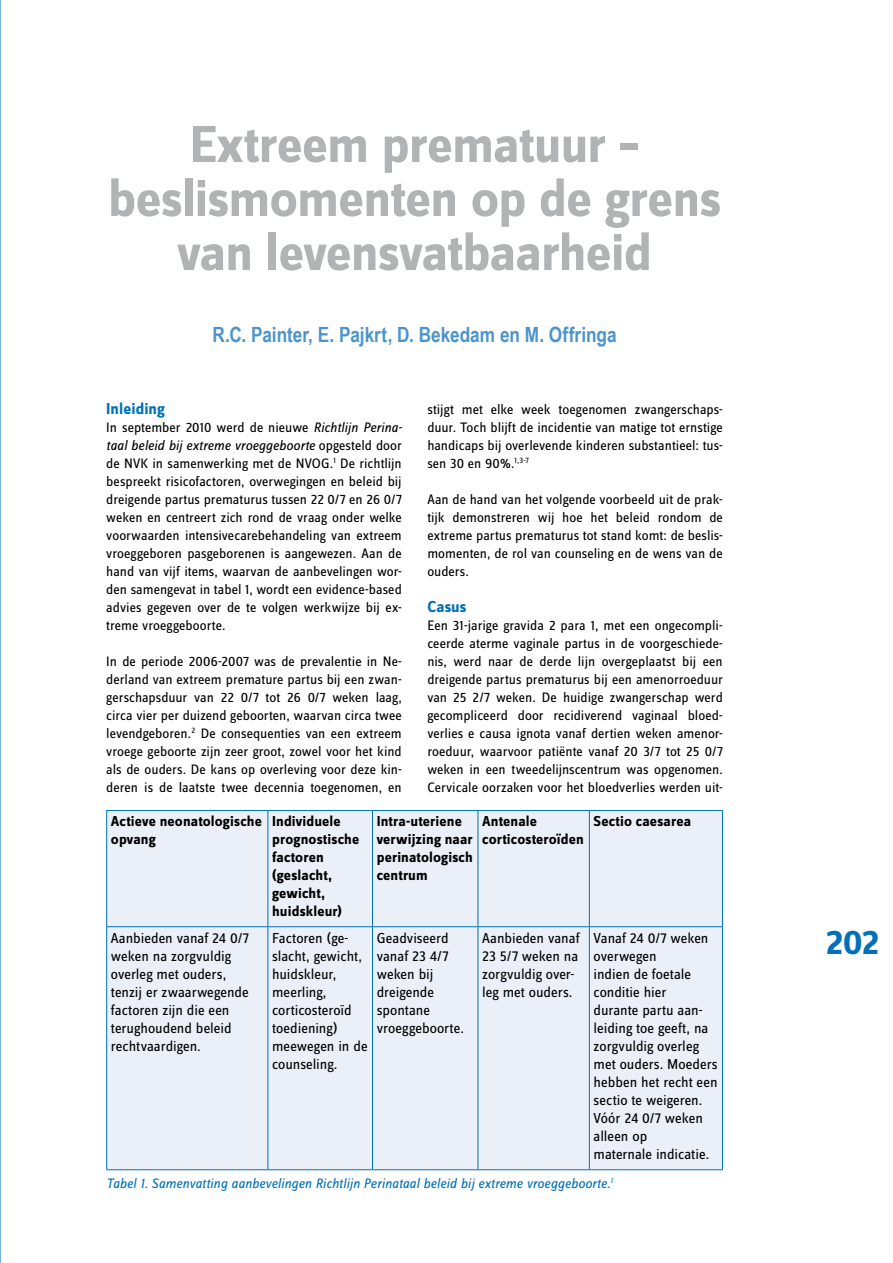
<style>
.page{position:relative;width:893px;height:1263px;background:#fff}
.page>*{position:absolute;margin:0;border:0;box-sizing:border-box;transform-origin:0 0}
.t1{font:700 54px/54px "Zine Sans Dis";letter-spacing:-.015em;color:#b1b3b4;text-align:center}
.t2{font:700 36px "Zine Sans Dis";color:#0071b9}
.t3{font:700 21px "Arial Narrow";color:#4b95cc}
.t4{font:700 16.5px "Zine Sans Dis";letter-spacing:.005em;color:#0071b9}
.t5{font:15px/18px "Zine Sans Dis";color:#000}
.t6{font:700 15px/18px "Zine Sans Dis";letter-spacing:.01em;color:#000}
.t7{font:14.25px/18px "Zine Sans Dis";color:#000;text-align:justify}
.t8{font:italic 14.25px "Zine Sans Dis";letter-spacing:-.005em;color:#0071b9}
.s1{font-style:italic}
</style>
<div class="page">
<svg style="left:0;top:0;width:1px;height:1263px"></svg>
<div style="left:107px;top:811px;width:615px;height:358px;background:#eaeff8"></div>
<hr style="left:106px;top:810px;width:162px;height:1px;background:#0071b9">
<hr style="left:106px;top:811px;width:1px;height:115px;background:#0071b9">
<hr style="left:268px;top:810px;width:104px;height:1px;background:#0071b9">
<hr style="left:267px;top:811px;width:1px;height:115px;background:#0071b9">
<hr style="left:372px;top:810px;width:106px;height:1px;background:#0071b9">
<hr style="left:372px;top:811px;width:1px;height:115px;background:#0071b9">
<hr style="left:478px;top:810px;width:111px;height:1px;background:#0071b9">
<hr style="left:478px;top:811px;width:1px;height:115px;background:#0071b9">
<hr style="left:589px;top:810px;width:134px;height:1px;background:#0071b9">
<hr style="left:589px;top:811px;width:1px;height:115px;background:#0071b9">
<hr style="left:722px;top:811px;width:1px;height:115px;background:#0071b9">
<hr style="left:106px;top:926px;width:162px;height:1px;background:#0071b9">
<hr style="left:106px;top:927px;width:1px;height:242px;background:#0071b9">
<hr style="left:268px;top:926px;width:104px;height:1px;background:#0071b9">
<hr style="left:267px;top:927px;width:1px;height:242px;background:#0071b9">
<hr style="left:372px;top:926px;width:106px;height:1px;background:#0071b9">
<hr style="left:372px;top:927px;width:1px;height:242px;background:#0071b9">
<hr style="left:478px;top:926px;width:111px;height:1px;background:#0071b9">
<hr style="left:478px;top:927px;width:1px;height:242px;background:#0071b9">
<hr style="left:589px;top:926px;width:134px;height:1px;background:#0071b9">
<hr style="left:589px;top:927px;width:1px;height:242px;background:#0071b9">
<hr style="left:722px;top:927px;width:1px;height:242px;background:#0071b9">
<hr style="left:106px;top:1169px;width:162px;height:1px;background:#0071b9">
<hr style="left:268px;top:1169px;width:104px;height:1px;background:#0071b9">
<hr style="left:372px;top:1169px;width:106px;height:1px;background:#0071b9">
<hr style="left:478px;top:1169px;width:111px;height:1px;background:#0071b9">
<hr style="left:589px;top:1169px;width:134px;height:1px;background:#0071b9">
<h1 class="t1" style="left:108px;top:120px;width:615px">Extreem prematuur – beslismomenten op de grens van levensvatbaarheid</h1>
<h3 class="t3" style="left:212px;top:319px;width:406px">R.C. Painter, E. Pajkrt, D. Bekedam en M. Offringa</h3>
<p class="t4" style="left:106px;top:400px;width:60px">Inleiding</p>
<p class="t7" style="left:106px;top:419px;width:297px">In september 2010 werd de nieuwe <span class="s1">Richtlijn Perina&shy;taal beleid bij extreme vroeggeboorte</span> opgesteld door de NVK in samenwerking met de NVOG.<sup>1</sup> De richtlijn bespreekt risicofactoren, overwegingen en beleid bij dreigende partus prematurus tussen 22 0/7 en 26 0/7 weken en centreert zich rond de vraag onder welke voorwaarden intensivecarebehandeling van extreem vroeggeboren pasgeborenen is aangewezen. Aan de hand van vijf items, waarvan de aanbevelingen wor&shy;den samengevat in tabel 1, wordt een evidence-based advies gegeven over de te volgen werkwijze bij ex&shy;treme vroeggeboorte.</p>
<p class="t7" style="left:106px;top:653px;width:297px">In de periode 2006-2007 was de prevalentie in Ne&shy;derland van extreem premature partus bij een zwan&shy;gerschapsduur van 22 0/7 tot 26 0/7 weken laag, circa vier per duizend geboorten, waarvan circa twee levendgeboren.<sup>2</sup> De consequenties van een extreem vroege geboorte zijn zeer groot, zowel voor het kind als de ouders. De kans op overleving voor deze kin&shy;deren is de laatste twee decennia toegenomen, en</p>
<p class="t7" style="left:427px;top:401px;width:297px">stijgt met elke week toegenomen zwangerschaps&shy;duur. Toch blijft de incidentie van matige tot ernstige handicaps bij overlevende kinderen substantieel: tus&shy;sen 30 en 90%.<sup>1,3-7</sup></p>
<p class="t7" style="left:427px;top:491px;width:297px">Aan de hand van het volgende voorbeeld uit de prak&shy;tijk demonstreren wij hoe het beleid rondom de extreme partus prematurus tot stand komt: de beslis&shy;momenten, de rol van counseling en de wens van de ouders.</p>
<p class="t4" style="left:427px;top:598px;width:41px">Casus</p>
<p class="t7" style="left:427px;top:617px;width:297px">Een 31-jarige gravida 2 para 1, met een ongecompli&shy;ceerde aterme vaginale partus in de voorgeschiede&shy;nis, werd naar de derde lijn overgeplaatst bij een dreigende partus prematurus bij een amenorroeduur van 25 2/7 weken. De huidige zwangerschap werd gecompliceerd door recidiverend vaginaal bloed&shy;verlies e causa ignota vanaf dertien weken amenor&shy;roeduur, waarvoor patiënte vanaf 20 3/7 tot 25 0/7 weken in een tweedelijnscentrum was opgenomen.<br>Cervicale oorzaken voor het bloedverlies werden uit-</p>
<p class="t6" style="left:111px;top:812px;width:153px">Actieve neonatologische opvang</p>
<p class="t6" style="left:272px;top:812px;width:89px">Individuele prognostische factoren (geslacht, gewicht, huidskleur)</p>
<p class="t6" style="left:377px;top:812px;width:98px">Intra-uteriene verwijzing naar perinatologisch centrum</p>
<p class="t6" style="left:482px;top:812px;width:103px">Antenale corticosteroïden</p>
<p class="t6" style="left:594px;top:812px;width:99px">Sectio caesarea</p>
<p class="t5" style="left:111px;top:929px;width:139px">Aanbieden vanaf 24 0/7 weken na zorgvuldig overleg met ouders, tenzij er zwaarwegende factoren zijn die een terughoudend beleid rechtvaardigen.</p>
<p class="t5" style="left:272px;top:929px;width:97px">Factoren (ge&shy;slacht, gewicht, huidskleur, meerling, corticosteroïd toediening) meewegen in de counseling.</p>
<p class="t5" style="left:377px;top:929px;width:89px">Geadviseerd vanaf 23 4/7 weken bij dreigende spontane vroeggeboorte.</p>
<p class="t5" style="left:482px;top:929px;width:99px">Aanbieden vanaf<br>23 5/7 weken na zorgvuldig over&shy;leg met ouders.</p>
<p class="t5" style="left:594px;top:929px;width:126px">Vanaf 24 0/7 weken overwegen<br>indien de foetale conditie hier<br>durante partu aan&shy;leiding toe geeft, na zorgvuldig overleg met ouders. Moeders hebben het recht een sectio te weigeren.<br>Vóór 24 0/7 weken alleen op<br>maternale indicatie.</p>
<p class="t8" style="left:106px;top:1177px;width:508px">Tabel 1. Samenvatting aanbevelingen Richtlijn Perinataal beleid bij extreme vroeggeboorte.<sup>1</sup></p>
<h2 class="t2" style="left:826px;top:924px;width:55px">202</h2>
</div>
